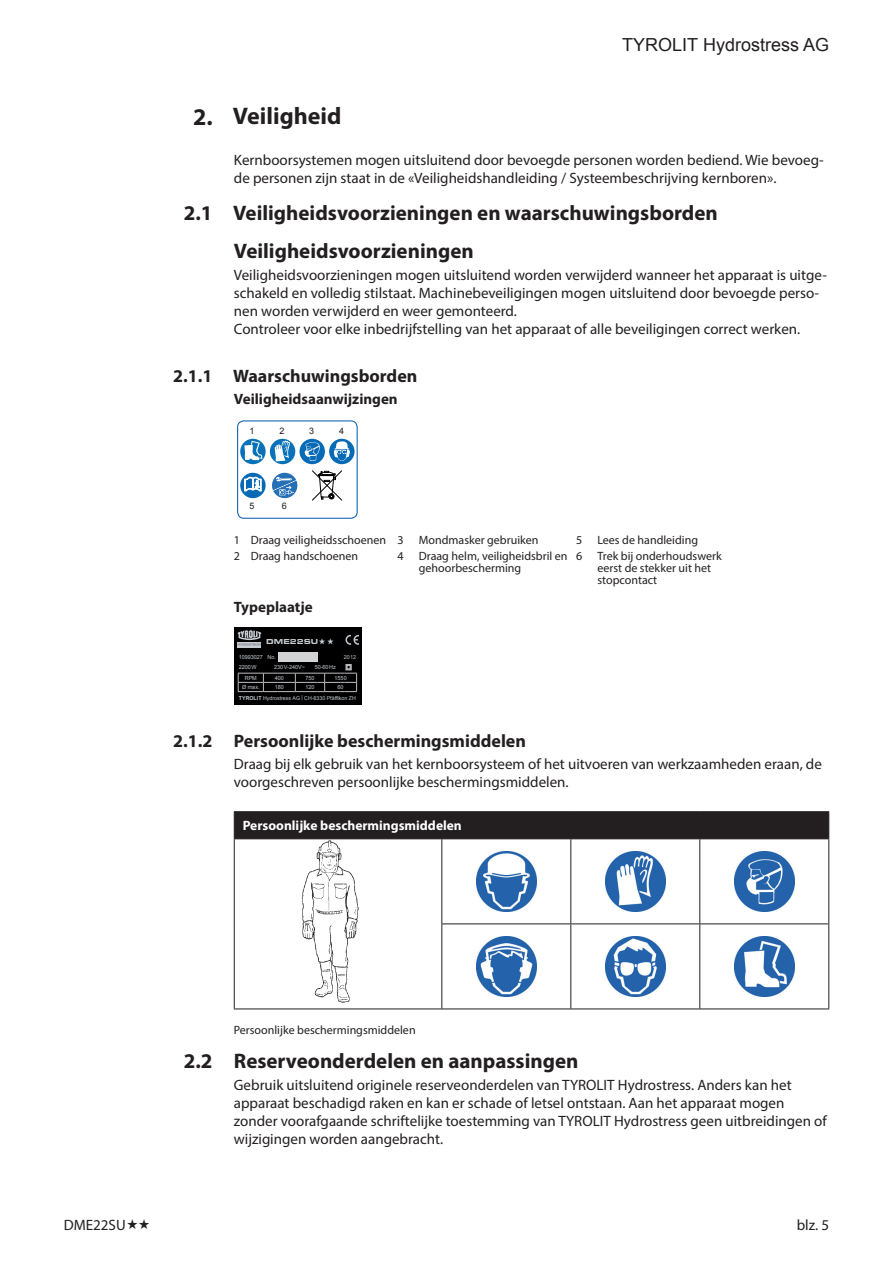
<style>
.page{position:relative;width:893px;height:1263px;background:#fff}
.page>*{position:absolute;margin:0;border:0;box-sizing:border-box;transform-origin:0 0}
.t1{font:700 24px "Myriad Pro";color:#231f20}
.t2{font:700 21px/38px "Myriad Pro";color:#231f20}
.t3{font:700 18px "Myriad Pro";color:#231f20}
.t4{font:18px "Arial";color:#231f20}
.t5{font:15px/18px "Myriad Pro";color:#231f20}
.t6{font:700 15px "Myriad Pro";color:#231f20}
.t7{font:700 13.5px "Myriad Pro";color:#fff}
.t8{font:12px/12px "Myriad Pro";color:#231f20}
.t9{font:9px "Arial";color:#231f20}
.t10{font:900 expanded 7.5px "Eurostile TYR";color:#c6ccd1}
.t11{font:5.55px "Arial";color:#c6ccd1}
.t12{font:5.55px "Arial";color:#bcbdc0}
.t13{font:5.4px "Arial Unicode MS";color:#c6ccd0}
.s1{font-family:"Arial";font-weight:700}
.s2{font-family:"Arial"}
</style>
<div class="page">
<hr style="left:234px;top:1008px;width:208px;height:1px;background:#231f20">
<hr style="left:234px;top:811px;width:208px;height:1px;background:#231f20">
<div style="left:234px;top:812px;width:595px;height:27px;background:#231f20"></div>
<hr style="left:442px;top:811px;width:129px;height:1px;background:#231f20">
<hr style="left:571px;top:811px;width:129px;height:1px;background:#231f20">
<hr style="left:700px;top:811px;width:129px;height:1px;background:#231f20">
<hr style="left:234px;top:839px;width:1px;height:85px;background:#231f20">
<hr style="left:441px;top:839px;width:1px;height:84px;background:#231f20">
<hr style="left:570px;top:839px;width:1px;height:84px;background:#231f20">
<hr style="left:700px;top:838px;width:129px;height:1px;background:#231f20">
<hr style="left:699px;top:839px;width:1px;height:84px;background:#231f20">
<hr style="left:828px;top:839px;width:1px;height:84px;background:#231f20">
<hr style="left:234px;top:924px;width:1px;height:84px;background:#231f20">
<hr style="left:441px;top:923px;width:130px;height:1px;background:#231f20">
<hr style="left:441px;top:924px;width:1px;height:84px;background:#231f20">
<hr style="left:571px;top:923px;width:129px;height:1px;background:#231f20">
<hr style="left:570px;top:924px;width:1px;height:84px;background:#231f20">
<hr style="left:700px;top:923px;width:129px;height:1px;background:#231f20">
<hr style="left:699px;top:924px;width:1px;height:84px;background:#231f20">
<hr style="left:828px;top:924px;width:1px;height:84px;background:#231f20">
<hr style="left:442px;top:1008px;width:129px;height:1px;background:#231f20">
<hr style="left:571px;top:1008px;width:129px;height:1px;background:#231f20">
<hr style="left:700px;top:1008px;width:129px;height:1px;background:#231f20">
<img style="left:302px;top:841px;width:57px;height:161px">
<img style="left:477px;top:852px;width:59px;height:59px">
<img style="left:606px;top:852px;width:59px;height:59px">
<img style="left:735px;top:852px;width:59px;height:59px">
<img style="left:477px;top:937px;width:59px;height:59px">
<img style="left:606px;top:937px;width:59px;height:59px">
<img style="left:735px;top:937px;width:59px;height:59px">
<svg style="left:312px;top:470px;width:30px;height:31px"></svg>
<svg style="left:240px;top:439px;width:26px;height:25px"></svg>
<svg style="left:244px;top:441px;width:18px;height:19px"></svg>
<div style="left:270px;top:439px;width:25px;height:25px;background:#0971b7;border-radius:50%"></div>
<svg style="left:275px;top:441px;width:15px;height:20px"></svg>
<div style="left:299px;top:439px;width:26px;height:25px;background:#076ab6;border-radius:50%"></div>
<svg style="left:304px;top:442px;width:16px;height:19px"></svg>
<svg style="left:329px;top:439px;width:26px;height:25px"></svg>
<svg style="left:334px;top:441px;width:16px;height:20px"></svg>
<div style="left:240px;top:473px;width:26px;height:25px;background:#076ab6;border-radius:50%"></div>
<svg style="left:244px;top:477px;width:18px;height:15px"></svg>
<svg style="left:272px;top:473px;width:25px;height:25px"></svg>
<div style="left:237px;top:420px;width:121px;height:99px;border:1px solid #1c68b3;border-radius:6px"></div>
<div style="left:234px;top:628px;width:127px;height:77px;background:#000"></div>
<div style="left:278px;top:652px;width:39px;height:9px;background:#d1d3d5"></div>
<div style="left:238px;top:642px;width:23px;height:5px;background:#c6ccd1"></div>
<svg style="left:238px;top:630px;width:23px;height:16px"></svg>
<svg style="left:345px;top:635px;width:14px;height:10px"></svg>
<svg style="left:238px;top:664px;width:119px;height:28px"></svg>
<h1 class="t1" style="left:193px;top:101px;width:21px">2.</h1>
<h2 class="t2" style="left:184px;top:193px;width:30px">2.1</h2>
<p class="t3" style="left:173px;top:364px;width:41px">2.1.1</p>
<p class="t4" style="left:622px;top:33px;width:209px">TYROLIT Hydrostress AG</p>
<h1 class="t1" style="left:233px;top:101px;width:110px">Veiligheid</h1>
<p class="t5" style="left:234px;top:150px;width:591px">Kernboorsystemen mogen uitsluitend door bevoegde personen worden bediend. Wie bevoeg&shy;de personen zijn staat in de «Veiligheidshandleiding / Systeembeschrijving kernboren».</p>
<h2 class="t2" style="left:233px;top:193px;width:486px">Veiligheidsvoorzieningen en waarschuwingsborden<br>Veiligheidsvoorzieningen</h2>
<p class="t5" style="left:234px;top:266px;width:595px">Veiligheidsvoorzieningen mogen uitsluitend worden verwijderd wanneer het apparaat is uitge&shy;schakeld en volledig stilstaat. Machinebeveiligingen mogen uitsluitend door bevoegde perso&shy;nen worden verwijderd en weer gemonteerd.<br>Controleer voor elke inbedrijfstelling van het apparaat of alle beveiligingen correct werken.</p>
<p class="t3" style="left:233px;top:364px;width:186px">Waarschuwingsborden</p>
<p class="t6" style="left:234px;top:390px;width:165px">Veiligheidsaanwijzingen</p>
<p class="t9" style="left:249px;top:425px;width:6px">1</p>
<p class="t9" style="left:279px;top:425px;width:6px">2</p>
<p class="t9" style="left:309px;top:425px;width:6px">3</p>
<p class="t9" style="left:339px;top:425px;width:6px">4</p>
<p class="t3" style="left:173px;top:729px;width:41px">2.1.2</p>
<p class="t9" style="left:249px;top:500px;width:6px">5</p>
<p class="t9" style="left:282px;top:500px;width:6px">6</p>
<p class="t8" style="left:234px;top:534px;width:171px">1 Draag veiligheidsschoenen 3</p>
<p class="t8" style="left:419px;top:534px;width:121px">Mondmasker gebruiken</p>
<p class="t8" style="left:576px;top:534px;width:8px">5</p>
<p class="t8" style="left:597px;top:534px;width:102px">Lees de handleiding</p>
<p class="t8" style="left:234px;top:549px;width:126px">2 Draag handschoenen</p>
<p class="t8" style="left:398px;top:549px;width:8px">4</p>
<p class="t8" style="left:419px;top:549px;width:150px">Draag helm, veiligheidsbril en gehoorbescherming</p>
<p class="t8" style="left:576px;top:549px;width:8px">6</p>
<p class="t8" style="left:597px;top:549px;width:126px">Trek bij onderhoudswerk eerst de stekker uit het stopcontact</p>
<p class="t6" style="left:234px;top:597px;width:80px">Typeplaatje</p>
<p class="t10" style="left:266px;top:637px;width:54px">DME22SU</p>
<p class="t11" style="left:239px;top:653px;width:39px">10993027 No.</p>
<p class="t12" style="left:344px;top:653px;width:14px">2012</p>
<p class="t11" style="left:239px;top:664px;width:19px">2200W</p>
<p class="t11" style="left:274px;top:664px;width:32px">230V-240V~</p>
<p class="t11" style="left:315px;top:664px;width:23px">50-60Hz</p>
<p class="t11" style="left:245px;top:674px;width:14px">RPM</p>
<p class="t11" style="left:275px;top:674px;width:11px">400</p>
<p class="t11" style="left:305px;top:674px;width:11px">750</p>
<p class="t11" style="left:335px;top:674px;width:14px">1550</p>
<p class="t11" style="left:242px;top:684px;width:19px">Ø max.</p>
<p class="t11" style="left:275px;top:683px;width:11px">180</p>
<p class="t11" style="left:305px;top:683px;width:11px">120</p>
<p class="t11" style="left:338px;top:683px;width:8px">60</p>
<p class="t13" style="left:239px;top:694px;width:118px"><span class="s1">TYROLIT</span> Hydrostress AG <span class="s2">|</span> CH-8330 Pfäffikon ZH</p>
<p class="t3" style="left:234px;top:729px;width:294px">Persoonlijke beschermingsmiddelen</p>
<p class="t5" style="left:234px;top:755px;width:590px">Draag bij elk gebruik van het kernboorsysteem of het uitvoeren van werkzaamheden eraan, de voorgeschreven persoonlijke beschermingsmiddelen.</p>
<p class="t7" style="left:243px;top:817px;width:221px">Persoonlijke beschermingsmiddelen</p>
<h2 class="t2" style="left:184px;top:1041px;width:30px">2.2</h2>
<p class="t8" style="left:234px;top:1024px;width:183px">Persoonlijke beschermingsmiddelen</p>
<h2 class="t2" style="left:234px;top:1041px;width:346px">Reserveonderdelen en aanpassingen</h2>
<p class="t5" style="left:234px;top:1076px;width:594px">Gebruik uitsluitend originele reserveonderdelen van TYROLIT Hydrostress. Anders kan het apparaat beschadigd raken en kan er schade of letsel ontstaan. Aan het apparaat mogen zonder voorafgaande schriftelijke toestemming van TYROLIT Hydrostress geen uitbreidingen of wijzigingen worden aangebracht.</p>
<p class="t5" style="left:64px;top:1215px;width:63px">DME22SU</p>
<p class="t5" style="left:797px;top:1215px;width:34px">blz. 5</p>
</div>
